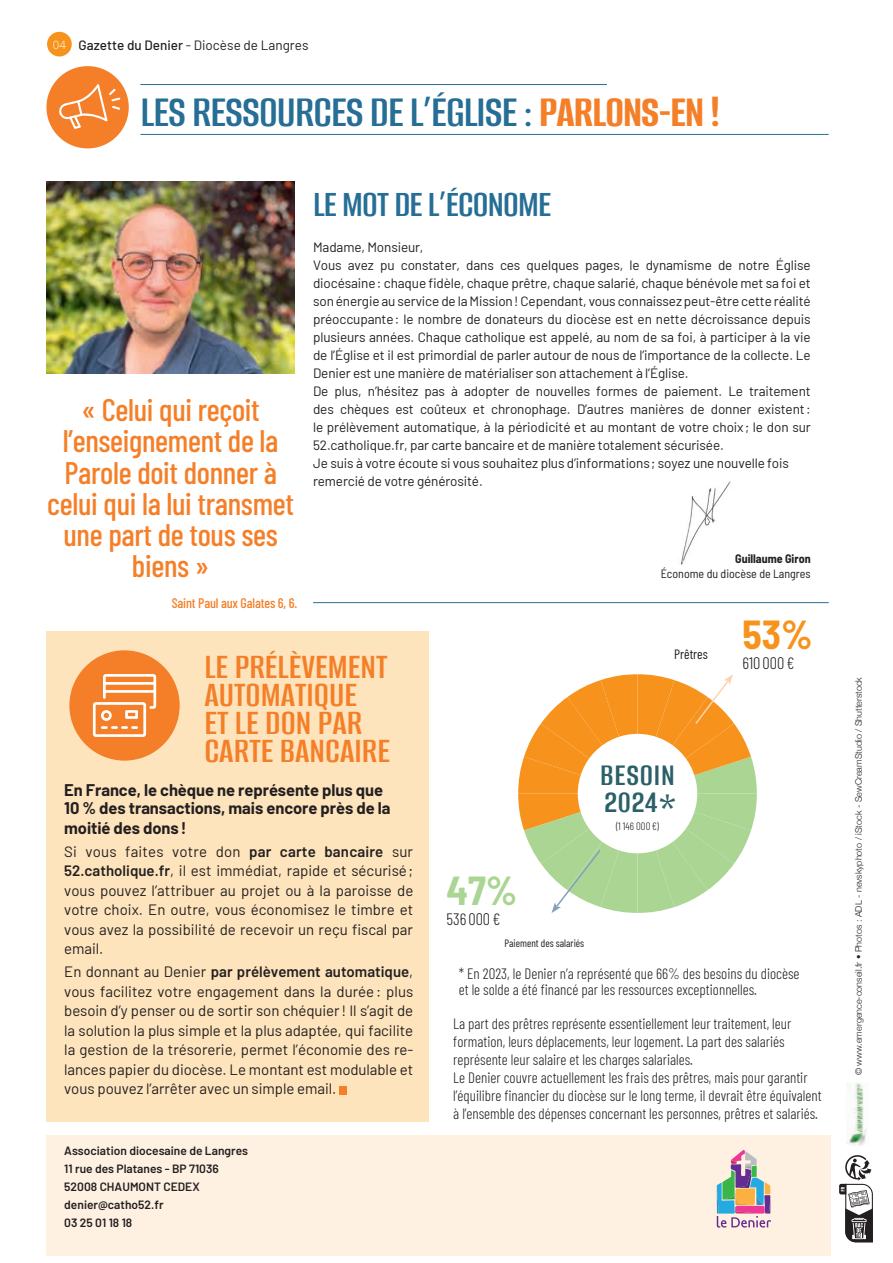
<style>
.page{position:relative;width:893px;height:1263px;background:#fff}
.page>*{position:absolute;margin:0;border:0;box-sizing:border-box;transform-origin:0 0}
.t1{font:600 46.5px "Alumni Sans";letter-spacing:-.02em;color:#266e95}
.t2{font:700 semi-condensed 39.6px "Barlow";color:#aad593}
.t3{font:700 semi-condensed 39.6px "Barlow";color:#f7931d}
.t4{font:600 39px "Alumni Sans";letter-spacing:-.02em;color:#266e95}
.t5{font:600 37.5px/28.2px "Alumni Sans";color:#f47f28}
.t6{font:600 33px/27px "Alumni Sans";letter-spacing:.025em;color:#2b6068}
.t7{font:500 31.05px/31px "Barlow Condensed";letter-spacing:-.01em;color:#f47f28;text-align:center}
.t8{font:700 16.5px/18px "Barlow";letter-spacing:-.005em;color:#231f20}
.t9{font:300 16.5px "Barlow Condensed";color:#231f20}
.t10{font:15px/19.5px "Barlow";letter-spacing:-.005em;color:#231f20;text-align:justify}
.t11{font:300 15px/18px "Barlow Condensed";color:#231f20}
.t12{font:500 13.8px "Barlow Condensed";letter-spacing:-.01em;color:#f47f28}
.t13{font:13.5px/18px "Barlow";letter-spacing:-.01em;color:#231f20}
.t14{font:13.5px "Barlow Condensed";color:#231f20}
.t15{font:600 12px/18px "Barlow";color:#231f20}
.t16{font:semi-condensed 12px/14.4px "Barlow";color:#231f20;text-align:right}
.t17{font:10.65px "Barlow Condensed";color:#231f20}
.t18{font:300 10.65px "Barlow Condensed";color:#231f20}
.t19{font:300 9px "Helvetica Neue";color:#231f20}
.s1{font-family:"Open Sans";font-weight:300;font-size:11.4px;color:#fff}
.s2{font-weight:500}
.s3{font-weight:700;color:#f47f28}
.s4{font-weight:700}
.s5{font-weight:600}
</style>
<div class="page">
<div style="left:46px;top:1135px;width:785px;height:120px;background:#fef1e1"></div>
<hr style="left:313px;top:602px;width:516px;height:1px;background:#266e95">
<div style="left:46px;top:631px;width:383px;height:491px;background:#fee4bc"></div>
<img style="left:46px;top:181px;width:248px;height:192px">
<svg style="left:518px;top:674px;width:239px;height:239px"></svg>
<svg style="left:717px;top:1150px;width:54px;height:77px"></svg>
<div style="left:69px;top:650px;width:111px;height:111px;background:#f47f28;border-radius:50%"></div>
<svg style="left:93px;top:674px;width:63px;height:63px"></svg>
<div style="left:46px;top:66px;width:83px;height:82px;background:#f47f28;border-radius:50%"></div>
<hr style="left:140px;top:134px;width:689px;height:1px;background:#266e95">
<hr style="left:140px;top:84px;width:467px;height:1px;background:#266e95">
<svg style="left:59px;top:84px;width:61px;height:45px"></svg>
<div style="left:47px;top:32px;width:25px;height:24px;background:#f7931d;border-radius:50%"></div>
<div style="left:339px;top:1086px;width:8px;height:8px;background:#f47f28"></div>
<img style="left:681px;top:481px;width:50px;height:84px">
<svg style="left:839px;top:1155px;width:34px;height:88px"></svg>
<img style="left:846px;top:1082px;width:21px;height:63px">
<p class="t13" style="left:53px;top:35px;width:257px"><span class="s1">04</span> <span class="s2">Gazette du Denier</span> - Diocèse de Langres</p>
<p class="t1" style="left:140px;top:86px;width:581px">LES RESSOURCES DE L’ÉGLISE : <span class="s3">PARLONS-EN !</span></p>
<p class="t7" style="left:47px;top:392px;width:248px">« Celui qui reçoit l’enseignement de la<br>Parole doit donner à celui qui la lui transmet une part de tous ses biens »</p>
<p class="t12" style="left:172px;top:593px;width:127px">Saint Paul aux Galates 6, 6.</p>
<p class="t4" style="left:313px;top:183px;width:240px">LE MOT DE L’ÉCONOME</p>
<p class="t13" style="left:313px;top:237px;width:499px">Madame, Monsieur,<br>Vous avez pu constater, dans ces quelques pages, le dynamisme de notre Église diocésaine: chaque fidèle, chaque prêtre, chaque salarié, chaque bénévole met sa foi et son énergie au service de la Mission! Cependant, vous connaissez peut-être cette réalité préoccupante: le nombre de donateurs du diocèse est en nette décroissance depuis plusieurs années. Chaque catholique est appelé, au nom de sa foi, à participer à la vie de l’Église et il est primordial de parler autour de nous de l’importance de la collecte. Le Denier est une manière de matérialiser son attachement à l’Église.<br>De plus, n’hésitez pas à adopter de nouvelles formes de paiement. Le traitement des chèques est coûteux et chronophage. D’autres manières de donner existent: le prélèvement automatique, à la périodicité et au montant de votre choix; le don sur 52.catholique.fr, par carte bancaire et de manière totalement sécurisée.<br>Je suis à votre écoute si vous souhaitez plus d’informations; soyez une nouvelle fois remercié de votre générosité.</p>
<p class="t16" style="left:661px;top:551px;width:151px"><span class="s4">Guillaume Giron<br></span>Économe du diocèse de Langres</p>
<p class="t5" style="left:204px;top:653px;width:187px">LE PRÉLÈVEMENT<br>AUTOMATIQUE<br>ET LE DON PAR<br>CARTE BANCAIRE</p>
<p class="t14" style="left:674px;top:644px;width:35px">Prêtres</p>
<p class="t3" style="left:742px;top:606px;width:72px">53%</p>
<p class="t9" style="left:742px;top:651px;width:53px">610 000 €</p>
<p class="t6" style="left:600px;top:763px;width:79px">BESOIN<br>2024*</p>
<p class="t18" style="left:616px;top:819px;width:44px">(1 146 000 €)</p>
<p class="t8" style="left:64px;top:780px;width:328px">En France, le chèque ne représente plus que<br>10 % des transactions, mais encore près de la</p>
<p class="t8" style="left:64px;top:817px;width:124px">moitié des dons!</p>
<p class="t10" style="left:64px;top:840px;width:351px">Si vous faites votre don <span class="s5">par carte bancaire</span> sur <span class="s5">52.catholique.fr</span>, il est immédiat, rapide et sécurisé; vous pouvez l’attribuer au projet ou à la paroisse de votre choix. En outre, vous économisez le timbre et vous avez la possibilité de recevoir un reçu fiscal par email.</p>
<p class="t10" style="left:64px;top:961px;width:351px">En donnant au Denier <span class="s5">par prélèvement automatique</span>, vous facilitez votre engagement dans la durée: plus besoin d’y penser ou de sortir son chéquier! Il s’agit de la solution la plus simple et la plus adaptée, qui facilite la gestion de la trésorerie, permet l’économie des re&shy;lances papier du diocèse. Le montant est modulable et vous pouvez l’arrêter avec un simple email.</p>
<p class="t11" style="left:459px;top:964px;width:342px;line-height:16.5px">* En 2023, le Denier n’a représenté que 66% des besoins du diocèse et le solde a été financé par les ressources exceptionnelles.</p>
<p class="t2" style="left:446px;top:862px;width:72px">47%</p>
<p class="t9" style="left:446px;top:907px;width:55px">536 000 €</p>
<p class="t17" style="left:504px;top:936px;width:81px">Paiement des salariés</p>
<p class="t11" style="left:453px;top:1013px;width:370px">La part des prêtres représente essentiellement leur traitement, leur formation, leurs déplacements, leur logement. La part des salariés représente leur salaire et les charges salariales.<br>Le Denier couvre actuellement les frais des prêtres, mais pour garantir l’équilibre financier du diocèse sur le long terme, il devrait être équivalent à l’ensemble des dépenses concernant les personnes, prêtres et salariés.</p>
<p class="t15" style="left:64px;top:1141px;width:185px">Association diocesaine de Langres<br>11 rue des Platanes - BP 71036<br>52008 CHAUMONT CEDEX denier@catho52.fr<br>03 25 01 18 18</p>
<p class="t19" style="left:851px;top:1075px;width:400px;rotate:-90deg">© www.emergence-conseil.fr • Photos : ADL - nevskyphoto / iStock - SewCreamStudio / Shutterstock</p>
</div>
